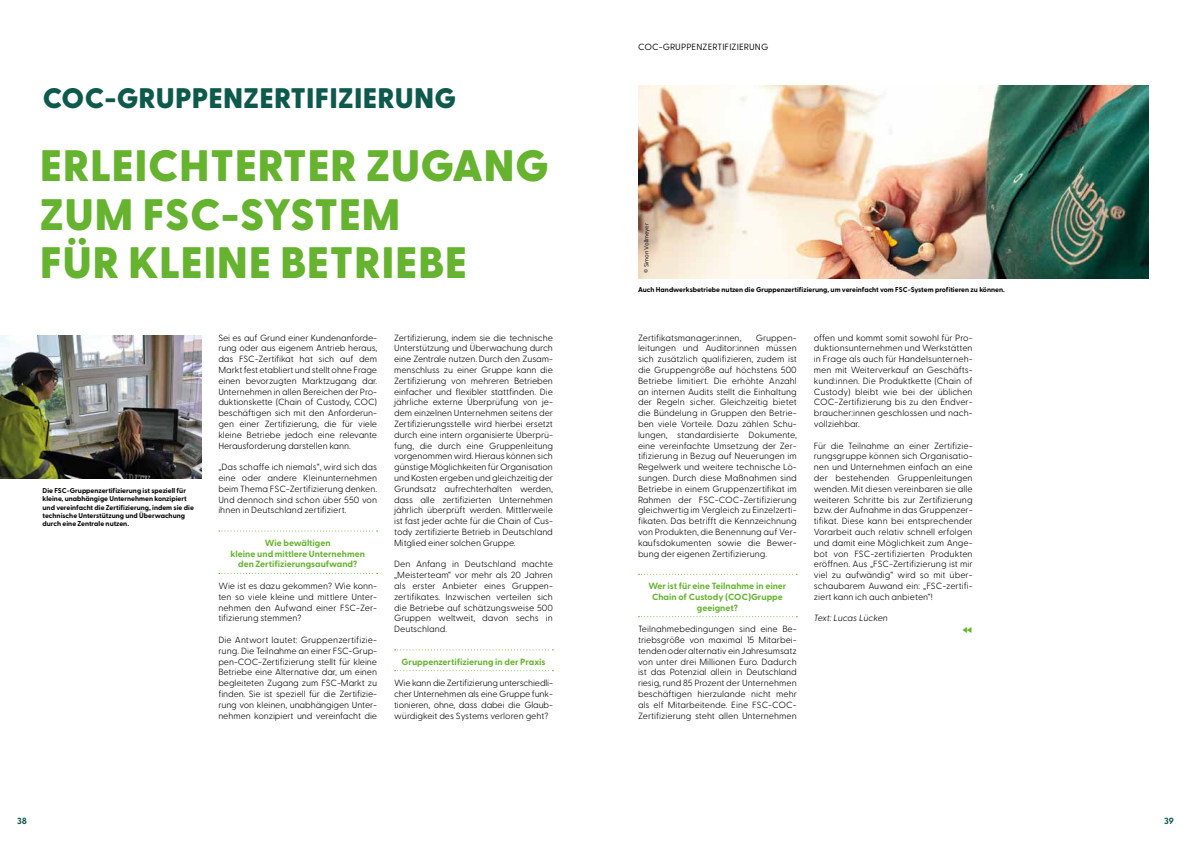
<style>
.page{position:relative;width:1191px;height:842px;background:#fff}
.page>*{position:absolute;margin:0;border:0;box-sizing:border-box;transform-origin:0 0}
.t1{font:800 44px/48.4px "Greycliff CF";letter-spacing:.01em;color:#65b32e}
.t2{font:800 28.3px "Greycliff CF";letter-spacing:.01em;color:#0d5a4d}
.t3{font:20px "Entypo";color:#65b32e}
.t4{font:300 9px/10.8px "Greycliff CF";color:#000;text-align:justify}
.t5{font:700 9px/10.8px "Greycliff CF";color:#65b32e;text-align:center}
.t6{font:9px "Greycliff CF";letter-spacing:.01em;color:#000}
.t7{font:italic 300 9px "Greycliff CF";letter-spacing:-.01em;color:#000}
.t8{font:700 9px "Greycliff CF";color:#0d5a4d}
.t9{font:700 7px/8.4px "Greycliff CF";color:#000}
.t10{font:6px "Greycliff CF";color:#000}
</style>
<div class="page">
<svg style="left:219px;top:530px;width:159px;height:1px"></svg>
<svg style="left:219px;top:573px;width:159px;height:1px"></svg>
<svg style="left:395px;top:649px;width:158px;height:1px"></svg>
<svg style="left:395px;top:670px;width:158px;height:1px"></svg>
<svg style="left:638px;top:574px;width:159px;height:1px"></svg>
<svg style="left:638px;top:616px;width:159px;height:1px"></svg>
<img style="left:0;top:336px;width:201px;height:143px">
<img style="left:638px;top:85px;width:510px;height:193px">
<h2 class="t2" style="left:43px;top:76px;width:415px">COC-GRUPPENZERTIFIZIERUNG</h2>
<h1 class="t1" style="left:40px;top:140px;width:510px">ERLEICHTERTER ZUGANG<br>ZUM FSC-SYSTEM<br>FÜR KLEINE BETRIEBE</h1>
<p class="t9" style="left:43px;top:486px;width:153px">Die FSC-Gruppenzertifizierung ist speziell für kleine, unabhängige Unternehmen konzipiert und vereinfacht die Zertifizierung, indem sie die technische Unterstützung und Überwachung durch eine Zentrale nutzen.</p>
<p class="t4" style="left:218px;top:331px;width:160px">Sei es auf Grund einer Kundenanforde&shy;rung oder aus eigenem Antrieb heraus, das FSC-Zertifikat hat sich auf dem Markt fest etabliert und stellt ohne Frage einen bevorzugten Marktzugang dar.<br>Unternehmen in allen Bereichen der Pro&shy;duktionskette (Chain of Custody, COC) beschäftigen sich mit den Anforderun&shy;gen einer Zertifizierung, die für viele kleine Betriebe jedoch eine relevante Herausforderung darstellen kann.</p>
<p class="t4" style="left:218px;top:461px;width:160px">„Das schaffe ich niemals“, wird sich das eine oder andere Kleinunternehmen beim Thema FSC-Zertifizierung denken.<br>Und dennoch sind schon über 550 von ihnen in Deutschland zertifiziert.</p>
<p class="t5" style="left:230px;top:537px;width:136px">Wie bewältigen<br>kleine und mittlere Unternehmen den Zertifizierungsaufwand?</p>
<p class="t4" style="left:218px;top:580px;width:160px">Wie ist es dazu gekommen? Wie konn&shy;ten so viele kleine und mittlere Unter&shy;nehmen den Aufwand einer FSC-Zer&shy;tifizierung stemmen?</p>
<p class="t4" style="left:218px;top:634px;width:160px">Die Antwort lautet: Gruppenzertifizie&shy;rung. Die Teilnahme an einer FSC-Grup&shy;pen-COC-Zertifizierung stellt für kleine Betriebe eine Alternative dar, um einen begleiteten Zugang zum FSC-Markt zu finden. Sie ist speziell für die Zertifizie&shy;rung von kleinen, unabhängigen Unter&shy;nehmen konzipiert und vereinfacht die</p>
<p class="t4" style="left:394px;top:331px;width:160px">Zertifizierung, indem sie die technische Unterstützung und Überwachung durch eine Zentrale nutzen. Durch den Zusam&shy;menschluss zu einer Gruppe kann die Zertifizierung von mehreren Betrieben einfacher und flexibler stattfinden. Die jährliche externe Überprüfung von je&shy;dem einzelnen Unternehmen seitens der Zertifizierungsstelle wird hierbei ersetzt durch eine intern organisierte Überprü&shy;fung, die durch eine Gruppenleitung vorgenommen wird. Hieraus können sich günstige Möglichkeiten für Organisation und Kosten ergeben und gleichzeitig der Grundsatz aufrechterhalten werden, dass alle zertifizierten Unternehmen jährlich überprüft werden. Mittlerweile ist fast jeder achte für die Chain of Cus&shy;tody zertifizierte Betrieb in Deutschland Mitglied einer solchen Gruppe.</p>
<p class="t4" style="left:394px;top:558px;width:160px">Den Anfang in Deutschland machte „Meisterteam“ vor mehr als 20 Jahren als erster Anbieter eines Gruppen&shy;zertifikates. Inzwischen verteilen sich die Betriebe auf schätzungsweise 500<br>Gruppen weltweit, davon sechs in Deutschland.</p>
<p class="t5" style="left:401px;top:655px;width:145px">Gruppenzertifizierung in der Praxis</p>
<p class="t4" style="left:394px;top:677px;width:160px">Wie kann die Zertifizierung unterschiedli&shy;cher Unternehmen als eine Gruppe funk&shy;tionieren, ohne, dass dabei die Glaub&shy;würdigkeit des Systems verloren geht?</p>
<p class="t6" style="left:638px;top:40px;width:132px">COC-GRUPPENZERTIFIZIERUNG</p>
<p class="t10" style="left:642px;top:273px;width:51px;rotate:-90deg">© Simon Vollmeyer</p>
<p class="t9" style="left:638px;top:285px;width:368px">Auch Handwerksbetriebe nutzen die Gruppenzertifizierung, um vereinfacht vom FSC-System profitieren zu können.</p>
<p class="t4" style="left:638px;top:331px;width:105px">Zertifikatsmanager:innen,</p>
<p class="t4" style="left:638px;top:331px;width:160px;text-indent:118px">Gruppen&shy;leitungen und Auditor:innen müssen sich zusätzlich qualifizieren, zudem ist die Gruppengröße auf höchstens 500<br>Betriebe limitiert. Die erhöhte Anzahl an internen Audits stellt die Einhaltung der Regeln sicher. Gleichzeitig bietet die Bündelung in Gruppen den Betrie&shy;ben viele Vorteile. Dazu zählen Schu&shy;lungen, standardisierte Dokumente, eine vereinfachte Umsetzung der Zer&shy;tifizierung in Bezug auf Neuerungen im Regelwerk und weitere technische Lö&shy;sungen. Durch diese Maßnahmen sind Betriebe in einem Gruppenzertifikat im Rahmen der FSC-COC-Zertifizierung gleichwertig im Vergleich zu Einzelzerti&shy;fikaten. Das betrifft die Kennzeichnung von Produkten, die Benennung auf Ver&shy;kaufsdokumenten sowie die Bewer&shy;bung der eigenen Zertifizierung.</p>
<p class="t5" style="left:648px;top:580px;width:139px">Wer ist für eine Teilnahme in einer<br>Chain of Custody (COC)Gruppe geeignet?</p>
<p class="t4" style="left:638px;top:623px;width:160px">Teilnahmebedingungen sind eine Be&shy;triebsgröße von maximal 15 Mitarbei&shy;tenden oder alternativ ein Jahresumsatz von unter drei Millionen Euro. Dadurch ist das Potenzial allein in Deutschland riesig, rund 85 Prozent der Unternehmen beschäftigen hierzulande nicht mehr als elf Mitarbeitende. Eine FSC-COC-Zertifizierung steht allen Unternehmen</p>
<p class="t4" style="left:814px;top:331px;width:160px">offen und kommt somit sowohl für Pro&shy;duktionsunternehmen und Werkstätten in Frage als auch für Handelsunterneh&shy;men mit Weiterverkauf an Geschäfts&shy;kund:innen. Die Produktkette (Chain of Custody) bleibt wie bei der üblichen COC-Zertifizierung bis zu den Endver&shy;braucher:innen geschlossen und nach&shy;vollziehbar.</p>
<p class="t4" style="left:814px;top:439px;width:160px">Für die Teilnahme an einer Zertifizie&shy;rungsgruppe können sich Organisatio&shy;nen und Unternehmen einfach an eine der bestehenden Gruppenleitungen wenden. Mit diesen vereinbaren sie alle weiteren Schritte bis zur Zertifizierung bzw. der Aufnahme in das Gruppenzer&shy;tifikat. Diese kann bei entsprechender Vorarbeit auch relativ schnell erfolgen und damit eine Möglichkeit zum Ange&shy;bot von FSC-zertifizierten Produkten eröffnen. Aus „FSC-Zertifizierung ist mir viel zu aufwändig“ wird so mit über&shy;schaubarem Auwand ein: „FSC-zertifi&shy;ziert kann ich auch anbieten“!</p>
<p class="t7" style="left:814px;top:611px;width:76px">Text: Lucas Lücken</p>
<h3 class="t3" style="left:961px;top:616px;width:12px">Å</h3>
<p class="t8" style="left:17px;top:814px;width:11px">38</p>
<p class="t8" style="left:1164px;top:814px;width:11px">39</p>
</div>
